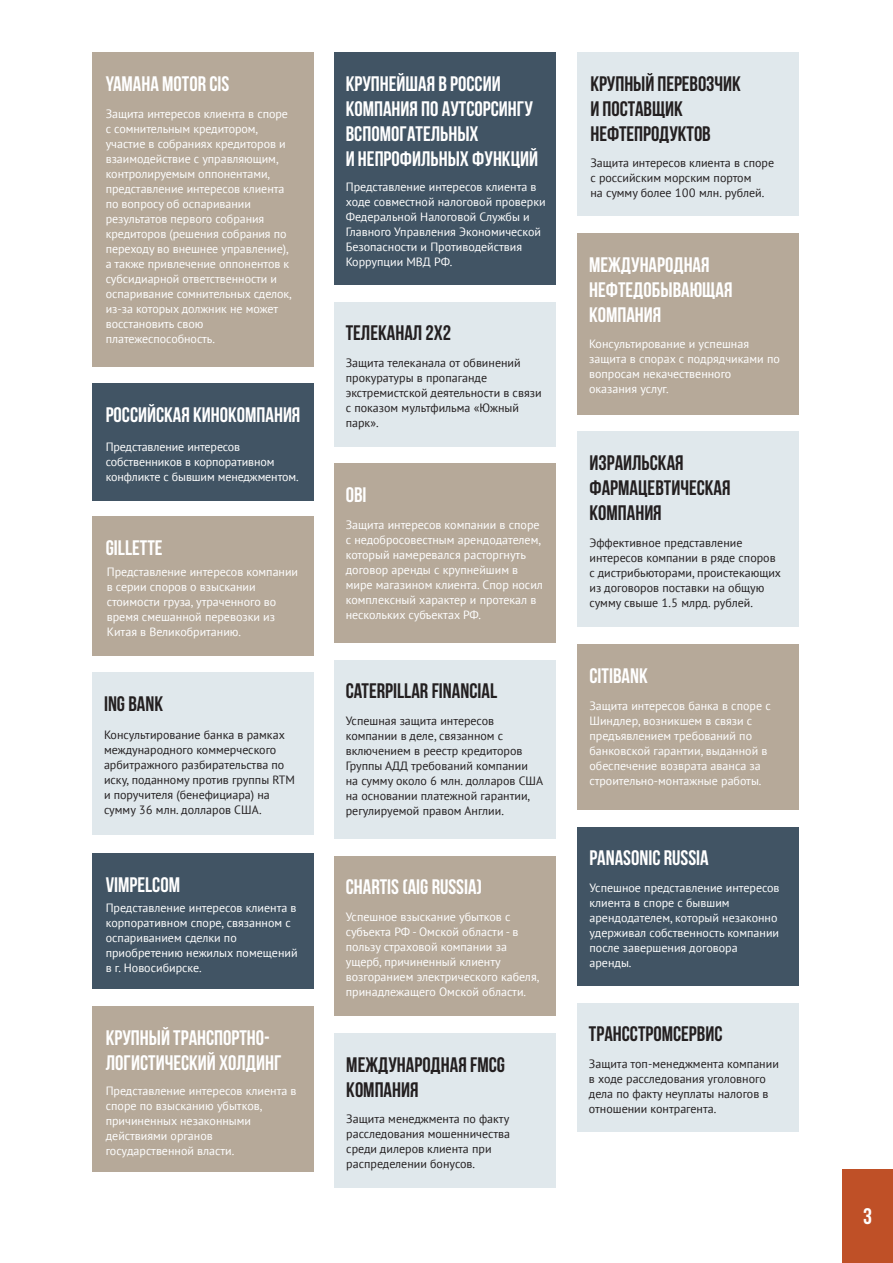
<style>
.page{position:relative;width:893px;height:1263px;background:#fff}
.page>*{position:absolute;margin:0;border:0;box-sizing:border-box;transform-origin:0 0}
.t1{font:700 22.5px "Bebas Neue";color:#fff}
.t2{font:700 21px/25.2px "Bebas Neue";color:#fff}
.t3{font:700 21px/25.2px "Bebas Neue";color:#231f20}
.t4{font:12px/15px "PT Sans";color:#fff}
.t5{font:12px/15px "PT Sans";color:#231f20}
</style>
<div class="page">
<div style="left:842px;top:1169px;width:51px;height:94px;background:#bf5027"></div>
<div style="left:92px;top:52px;width:221px;height:315px;background:#b6a999"></div>
<div style="left:92px;top:384px;width:221px;height:117px;background:#415464"></div>
<div style="left:92px;top:853px;width:221px;height:136px;background:#415464"></div>
<div style="left:92px;top:1006px;width:221px;height:166px;background:#b6a999"></div>
<div style="left:92px;top:516px;width:221px;height:140px;background:#b6a999"></div>
<div style="left:577px;top:644px;width:221px;height:165px;background:#b6a999"></div>
<div style="left:577px;top:827px;width:221px;height:158px;background:#415464"></div>
<div style="left:577px;top:431px;width:221px;height:196px;background:#e0e8ec"></div>
<div style="left:334px;top:1033px;width:221px;height:155px;background:#e0e8ec"></div>
<div style="left:334px;top:52px;width:221px;height:233px;background:#415464"></div>
<div style="left:334px;top:302px;width:221px;height:144px;background:#e0e8ec"></div>
<div style="left:577px;top:233px;width:221px;height:182px;background:#b6a999"></div>
<div style="left:92px;top:672px;width:221px;height:163px;background:#e0e8ec"></div>
<div style="left:334px;top:463px;width:221px;height:180px;background:#b6a999"></div>
<div style="left:334px;top:660px;width:221px;height:179px;background:#e0e8ec"></div>
<div style="left:334px;top:856px;width:221px;height:160px;background:#b6a999"></div>
<div style="left:577px;top:1003px;width:221px;height:128px;background:#e0e8ec"></div>
<div style="left:577px;top:52px;width:221px;height:164px;background:#e0e8ec"></div>
<h2 class="t2" style="left:106px;top:70px;width:125px">YAMAHA MOTOR CIS</h2>
<p class="t4" style="left:106px;top:106px;width:187px">Защита интересов клиента в споре с сомнительным кредитором, участие в собраниях кредиторов и взаимодействие с управляющим, контролируемым оппонентами, представление интересов клиента по вопросу об оспаривании результатов первого собрания кредиторов (решения собрания по переходу во внешнее управление), а также привлечение оппонентов к субсидиарной ответственности и оспаривание сомнительных сделок, из-за которых должник не может восстановить свою платежеспособность.</p>
<h2 class="t2" style="left:106px;top:402px;width:196px">РОССИЙСКАЯ КИНОКОМПАНИЯ</h2>
<p class="t4" style="left:106px;top:439px;width:194px">Представление интересов собственников в корпоративном конфликте с бывшим менеджментом.</p>
<h2 class="t2" style="left:106px;top:535px;width:58px">GILLETTE</h2>
<p class="t4" style="left:107px;top:564px;width:193px">Представление интересов компании в серии споров о взыскании стоимости груза, утраченного во время смешанной перевозки из<br>Китая в Великобританию.</p>
<h2 class="t3" style="left:104px;top:691px;width:61px">ING BANK</h2>
<p class="t5" style="left:104px;top:727px;width:192px">Консультирование банка в рамках международного коммерческого арбитражного разбирательства по иску, поданному против группы RTM и поручителя (бенефициара) на сумму 36 млн. долларов США.</p>
<h2 class="t2" style="left:106px;top:871px;width:76px">VIMPELCOM</h2>
<p class="t4" style="left:106px;top:900px;width:193px">Представление интересов клиента в корпоративном споре, связанном с оспариванием сделки по приобретению нежилых помещений в г. Новосибирске.</p>
<h2 class="t2" style="left:106px;top:1024px;width:178px">КРУПНЫЙ ТРАНСПОРТНО-<br>ЛОГИСТИЧЕСКИЙ ХОЛДИНГ</h2>
<p class="t4" style="left:106px;top:1083px;width:192px">Представление интересов клиента в споре по взысканию убытков, причиненных незаконными действиями органов государственной власти.</p>
<h2 class="t2" style="left:346px;top:70px;width:194px">КРУПНЕЙШАЯ В РОССИИ<br>КОМПАНИЯ ПО АУТСОРСИНГУ<br>ВСПОМОГАТЕЛЬНЫХ<br>И НЕПРОФИЛЬНЫХ ФУНКЦИЙ</h2>
<p class="t4" style="left:346px;top:179px;width:201px">Представление интересов клиента в ходе совместной налоговой проверки<br>Федеральной Налоговой Службы и<br>Главного Управления Экономической<br>Безопасности и Противодействия<br>Коррупции МВД РФ.</p>
<h2 class="t3" style="left:346px;top:320px;width:107px">ТЕЛЕКАНАЛ 2X2</h2>
<p class="t5" style="left:346px;top:355px;width:197px">Защита телеканала от обвинений прокуратуры в пропаганде экстремистской деятельности в связи с показом мультфильма «Южный парк».</p>
<h2 class="t2" style="left:346px;top:482px;width:22px">OBI</h2>
<p class="t4" style="left:346px;top:517px;width:199px">Защита интересов компании в споре с недобросовестным арендодателем, который намеревался расторгнуть договор аренды с крупнейшим в мире магазином клиента. Спор носил комплексный характер и протекал в нескольких субъектах РФ.</p>
<h2 class="t3" style="left:346px;top:678px;width:153px">CATERPILLAR FINANCIAL</h2>
<p class="t5" style="left:346px;top:713px;width:199px">Успешная защита интересов компании в деле, связанном с включением в реестр кредиторов<br>Группы АДД требований компании на сумму около 6 млн. долларов США на основании платежной гарантии, регулируемой правом Англии.</p>
<h2 class="t2" style="left:346px;top:874px;width:138px">CHARTIS (AIG RUSSIA)</h2>
<p class="t4" style="left:346px;top:909px;width:195px">Успешное взыскание убытков с субъекта РФ - Омской области - в пользу страховой компании за ущерб, причиненный клиенту возгоранием электрического кабеля, принадлежащего Омской области.</p>
<h2 class="t3" style="left:346px;top:1051px;width:160px">МЕЖДУНАРОДНАЯ FMCG<br>КОМПАНИЯ</h2>
<p class="t5" style="left:346px;top:1111px;width:165px">Защита менеджмента по факту расследования мошенничества среди дилеров клиента при распределении бонусов.</p>
<h2 class="t3" style="left:590px;top:70px;width:152px">КРУПНЫЙ ПЕРЕВОЗЧИК<br>И ПОСТАВЩИК<br>НЕФТЕПРОДУКТОВ</h2>
<p class="t5" style="left:590px;top:155px;width:185px">Защита интересов клиента в споре с российским морским портом<br>на сумму более 100 млн. рублей.</p>
<h2 class="t2" style="left:589px;top:251px;width:145px">МЕЖДУНАРОДНАЯ<br>НЕФТЕДОБЫВАЮЩАЯ<br>КОМПАНИЯ</h2>
<p class="t4" style="left:589px;top:336px;width:192px">Консультирование и успешная защита в спорах с подрядчиками по вопросам некачественного оказания услуг.</p>
<h2 class="t3" style="left:589px;top:449px;width:143px">ИЗРАИЛЬСКАЯ<br>ФАРМАЦЕВТИЧЕСКАЯ<br>КОМПАНИЯ</h2>
<p class="t5" style="left:589px;top:534px;width:193px">Эффективное представление интересов компании в ряде споров с дистрибьюторами, проистекающих из договоров поставки на общую сумму свыше 1.5 млрд. рублей.</p>
<h2 class="t2" style="left:589px;top:662px;width:60px">CITIBANK</h2>
<p class="t4" style="left:589px;top:698px;width:183px">Защита интересов банка в споре с<br>Шиндлер, возникшем в связи с предъявлением требований по банковской гарантии, выданной в обеспечение возврата аванса за строительно-монтажные работы.</p>
<h2 class="t2" style="left:589px;top:845px;width:121px">PANASONIC RUSSIA</h2>
<p class="t4" style="left:589px;top:880px;width:192px">Успешное представление интересов клиента в споре с бывшим арендодателем, который незаконно удерживал собственность компании после завершения договора аренды.</p>
<h2 class="t3" style="left:589px;top:1021px;width:135px">ТРАНССТРОМСЕРВИС</h2>
<p class="t5" style="left:589px;top:1056px;width:191px">Защита топ-менеджмента компании в ходе расследования уголовного дела по факту неуплаты налогов в отношении контрагента.</p>
<h1 class="t1" style="left:863px;top:1204px;width:10px">3</h1>
</div>
